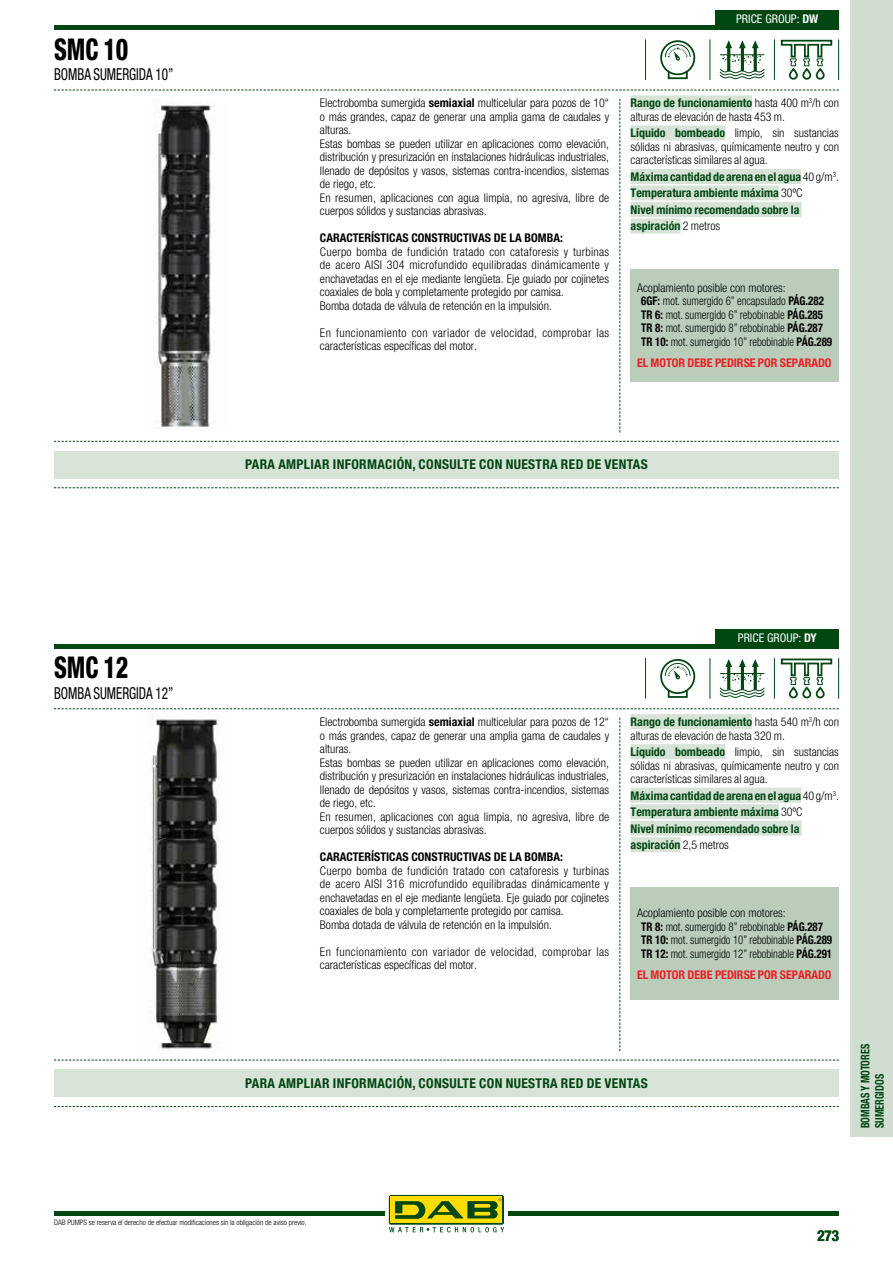
<style>
.page{position:relative;width:893px;height:1263px;background:#fff}
.page>*{position:absolute;margin:0;border:0;box-sizing:border-box;transform-origin:0 0}
.t1{font:800 condensed 30px "Helvetica Neue LT Std";color:#000;scale:.8 1}
.t2{font:condensed 16.5px "Helvetica Neue LT Std";color:#000;scale:.8 1}
.t3{font:700 condensed 15px "Helvetica Neue LT Std";color:#004712}
.t4{font:700 condensed 13.5px "Helvetica Neue LT Std";letter-spacing:.025em;color:#004712}
.t5{font:300 condensed 12px/13.5px "Helvetica Neue LT Std";color:#000}
.t6{font:700 condensed 12px/16.5px "Helvetica Neue LT Std";color:#004712}
.t7{font:300 condensed 12px/13.5px "Helvetica Neue LT Std";letter-spacing:.035em;color:#000}
.t8{font:700 condensed 12px "Helvetica Neue LT Std";color:#000}
.t9{font:700 condensed 12px "Helvetica Neue LT Std";color:#ed1d24}
.t10{font:condensed 12px "Helvetica Neue LT Std";color:#fff}
.t11{font:700 condensed 12px/14.4px "Helvetica Neue LT Std";color:#004712;scale:.85 1}
.t12{font:300 condensed 7.5px "Helvetica Neue LT Std";color:#000}
.s1{font-weight:700}
.s2{font-weight:700;color:#004712}
.s3{font-weight:300;color:#000}
</style>
<div class="page">
<div style="left:850px;top:0;width:43px;height:1137px;background:#d0ddd0"></div>
<hr style="left:54px;top:26px;width:785px;height:4px;background:#004712">
<svg style="left:54px;top:90px;width:785px;height:1px"></svg>
<hr style="left:54px;top:1211px;width:330px;height:4px;background:#004712">
<hr style="left:509px;top:1211px;width:330px;height:4px;background:#004712">
<div style="left:389px;top:1195px;width:115px;height:30px;background:linear-gradient(to right,#004712,#004712);border-radius:2px"></div>
<div style="left:391px;top:1197px;width:111px;height:26px;background:#fd0"></div>
<svg style="left:389px;top:1227px;width:115px;height:5px"></svg>
<svg style="left:395px;top:1198px;width:106px;height:21px"></svg>
<hr style="left:54px;top:644px;width:785px;height:4px;background:#004712">
<svg style="left:54px;top:708px;width:785px;height:1px"></svg>
<div style="left:716px;top:11px;width:123px;height:17px;background:#004712"></div>
<div style="left:716px;top:629px;width:123px;height:17px;background:#004712"></div>
<svg style="left:619px;top:99px;width:1px;height:333px"></svg>
<div style="left:631px;top:95px;width:121px;height:15px;background:#d8e3d8"></div>
<div style="left:631px;top:125px;width:94px;height:15px;background:#d8e3d8"></div>
<div style="left:631px;top:169px;width:170px;height:15px;background:#d8e3d8"></div>
<div style="left:631px;top:185px;width:148px;height:15px;background:#d8e3d8"></div>
<div style="left:631px;top:202px;width:171px;height:15px;background:#d8e3d8"></div>
<div style="left:631px;top:218px;width:50px;height:15px;background:#d8e3d8"></div>
<svg style="left:54px;top:441px;width:785px;height:1px"></svg>
<svg style="left:54px;top:487px;width:785px;height:1px"></svg>
<hr style="left:645px;top:39px;width:1px;height:41px;background:#004712">
<hr style="left:710px;top:39px;width:1px;height:41px;background:#004712">
<svg style="left:719px;top:40px;width:46px;height:40px"></svg>
<svg style="left:660px;top:40px;width:36px;height:36px"></svg>
<div style="left:668px;top:71px;width:20px;height:8px;border:2px solid #004712"></div>
<hr style="left:774px;top:39px;width:1px;height:41px;background:#004712">
<hr style="left:838px;top:39px;width:1px;height:41px;background:#004712">
<svg style="left:780px;top:39px;width:53px;height:41px"></svg>
<img style="left:154px;top:100px;width:61px;height:329px">
<div style="left:631px;top:269px;width:208px;height:112px;background:#bacdba"></div>
<svg style="left:619px;top:718px;width:1px;height:333px"></svg>
<div style="left:631px;top:714px;width:121px;height:15px;background:#d8e3d8"></div>
<div style="left:631px;top:744px;width:94px;height:15px;background:#d8e3d8"></div>
<div style="left:631px;top:788px;width:170px;height:15px;background:#d8e3d8"></div>
<div style="left:631px;top:804px;width:148px;height:15px;background:#d8e3d8"></div>
<div style="left:631px;top:821px;width:171px;height:15px;background:#d8e3d8"></div>
<div style="left:631px;top:837px;width:50px;height:15px;background:#d8e3d8"></div>
<svg style="left:54px;top:1060px;width:785px;height:1px"></svg>
<svg style="left:54px;top:1106px;width:785px;height:1px"></svg>
<hr style="left:645px;top:658px;width:1px;height:41px;background:#004712">
<hr style="left:710px;top:658px;width:1px;height:41px;background:#004712">
<svg style="left:719px;top:659px;width:46px;height:39px"></svg>
<svg style="left:660px;top:659px;width:36px;height:36px"></svg>
<div style="left:668px;top:689px;width:20px;height:9px;border:2px solid #004712"></div>
<hr style="left:774px;top:658px;width:1px;height:41px;background:#004712">
<hr style="left:838px;top:658px;width:1px;height:41px;background:#004712">
<svg style="left:780px;top:658px;width:53px;height:41px"></svg>
<div style="left:631px;top:888px;width:208px;height:112px;background:#bacdba"></div>
<img style="left:150px;top:716px;width:69px;height:334px">
<div style="left:54px;top:451px;width:785px;height:27px;background:#d8e3d8"></div>
<div style="left:54px;top:1069px;width:785px;height:28px;background:#d8e3d8"></div>
<h1 class="t1" style="left:54px;top:31px;width:94px">SMC 10</h1>
<h2 class="t2" style="left:54px;top:64px;width:151px">BOMBA SUMERGIDA 10”</h2>
<p class="t10" style="left:736px;top:12px;width:84px">PRICE GROUP: <span class="s1">DW</span></p>
<p class="t5" style="left:320px;top:96px;width:291px">Electrobomba sumergida <span class="s1">semiaxial</span> multicelular para pozos de 10“ o más grandes, capaz de generar una amplia gama de caudales y alturas.<br>Estas bombas se pueden utilizar en aplicaciones como elevación, distribución y presurización en instalaciones hidráulicas industriales, llenado de depósitos y vasos, sistemas contra-incendios, sistemas de riego, etc.<br>En resumen, aplicaciones con agua limpia, no agresiva, libre de cuerpos sólidos y sustancias abrasivas.</p>
<p class="t8" style="left:320px;top:231px;width:245px">CARACTERÍSTICAS CONSTRUCTIVAS DE LA BOMBA:</p>
<p class="t5" style="left:320px;top:245px;width:291px">Cuerpo bomba de fundición tratado con cataforesis y turbinas de acero AISI 304 microfundido equilibradas dinámicamente y enchavetadas en el eje mediante lengüeta. Eje guiado por cojinetes coaxiales de bola y completamente protegido por camisa.<br>Bomba dotada de válvula de retención en la impulsión.</p>
<p class="t7" style="left:320px;top:326px;width:291px">En funcionamiento con variador de velocidad, comprobar las características específicas del motor.</p>
<p class="t5" style="left:631px;top:96px;width:210px"><span class="s2">Rango de funcionamiento</span> hasta 400 m<sup>3</sup>/h con alturas de elevación de hasta 453 m.</p>
<p class="t5" style="left:631px;top:126px;width:210px;text-align:justify"><span class="s2">Líquido bombeado</span> limpio, sin sustancias sólidas ni abrasivas, químicamente neutro y con características similares al agua.</p>
<p class="t6" style="left:631px;top:168px;width:210px">Máxima cantidad de arena en el agua <span class="s3">40 g/m</span><sup>3</sup><span class="s3">.<br></span>Temperatura ambiente máxima <span class="s3">30ºC<br></span>Nivel mínimo recomendado sobre la aspiración <span class="s3">2 metros</span></p>
<p class="t5" style="left:641px;top:281px;width:192px;text-indent:-4px">Acoplamiento posible con motores:<br><span class="s1">6GF:</span> mot. sumergido 6” encapsulado <span class="s1">PÁG.282<br>TR 6:</span> mot. sumergido 6” rebobinable <span class="s1">PÁG.285<br>TR 8:</span> mot. sumergido 8” rebobinable <span class="s1">PÁG.287<br>TR 10:</span> mot. sumergido 10” rebobinable <span class="s1">PÁG.289</span></p>
<p class="t9" style="left:637px;top:355px;width:196px">EL MOTOR DEBE PEDIRSE POR SEPARADO</p>
<p class="t4" style="left:245px;top:456px;width:404px">PARA AMPLIAR INFORMACIÓN, CONSULTE CON NUESTRA RED DE VENTAS</p>
<h1 class="t1" style="left:54px;top:649px;width:94px">SMC 12</h1>
<h2 class="t2" style="left:54px;top:683px;width:151px">BOMBA SUMERGIDA 12”</h2>
<p class="t10" style="left:738px;top:631px;width:80px">PRICE GROUP: <span class="s1">DY</span></p>
<p class="t5" style="left:320px;top:715px;width:291px">Electrobomba sumergida <span class="s1">semiaxial</span> multicelular para pozos de 12“ o más grandes, capaz de generar una amplia gama de caudales y alturas.<br>Estas bombas se pueden utilizar en aplicaciones como elevación, distribución y presurización en instalaciones hidráulicas industriales, llenado de depósitos y vasos, sistemas contra-incendios, sistemas de riego, etc.<br>En resumen, aplicaciones con agua limpia, no agresiva, libre de cuerpos sólidos y sustancias abrasivas.</p>
<p class="t8" style="left:320px;top:850px;width:245px">CARACTERÍSTICAS CONSTRUCTIVAS DE LA BOMBA:</p>
<p class="t5" style="left:320px;top:863px;width:291px">Cuerpo bomba de fundición tratado con cataforesis y turbinas de acero AISI 316 microfundido equilibradas dinámicamente y enchavetadas en el eje mediante lengüeta. Eje guiado por cojinetes coaxiales de bola y completamente protegido por camisa.<br>Bomba dotada de válvula de retención en la impulsión.</p>
<p class="t7" style="left:320px;top:944px;width:291px">En funcionamiento con variador de velocidad, comprobar las características específicas del motor.</p>
<p class="t5" style="left:631px;top:715px;width:210px"><span class="s2">Rango de funcionamiento</span> hasta 540 m<sup>3</sup>/h con alturas de elevación de hasta 320 m.</p>
<p class="t5" style="left:631px;top:745px;width:210px;text-align:justify"><span class="s2">Líquido bombeado</span> limpio, sin sustancias sólidas ni abrasivas, químicamente neutro y con características similares al agua.</p>
<p class="t6" style="left:631px;top:787px;width:210px">Máxima cantidad de arena en el agua <span class="s3">40 g/m</span><sup>3</sup><span class="s3">.<br></span>Temperatura ambiente máxima <span class="s3">30ºC<br></span>Nivel mínimo recomendado sobre la aspiración <span class="s3">2,5 metros</span></p>
<p class="t5" style="left:641px;top:906px;width:192px;text-indent:-4px">Acoplamiento posible con motores:<br><span class="s1">TR 8:</span> mot. sumergido 8” rebobinable <span class="s1">PÁG.287<br>TR 10:</span> mot. sumergido 10” rebobinable <span class="s1">PÁG.289<br>TR 12:</span> mot. sumergido 12” rebobinable <span class="s1">PÁG.291</span></p>
<p class="t9" style="left:637px;top:967px;width:196px">EL MOTOR DEBE PEDIRSE POR SEPARADO</p>
<p class="t4" style="left:245px;top:1075px;width:404px">PARA AMPLIAR INFORMACIÓN, CONSULTE CON NUESTRA RED DE VENTAS</p>
<p class="t11" style="left:858px;top:1128px;width:101px;rotate:-90deg">BOMBAS Y MOTORES<br>SUMERGIDOS</p>
<p class="t12" style="left:54px;top:1218px;width:254px">DAB PUMPS se reserva el derecho de efectuar modificaciones sin la obligación de aviso previo.</p>
<p class="t3" style="left:817px;top:1227px;width:23px">273</p>
</div>
